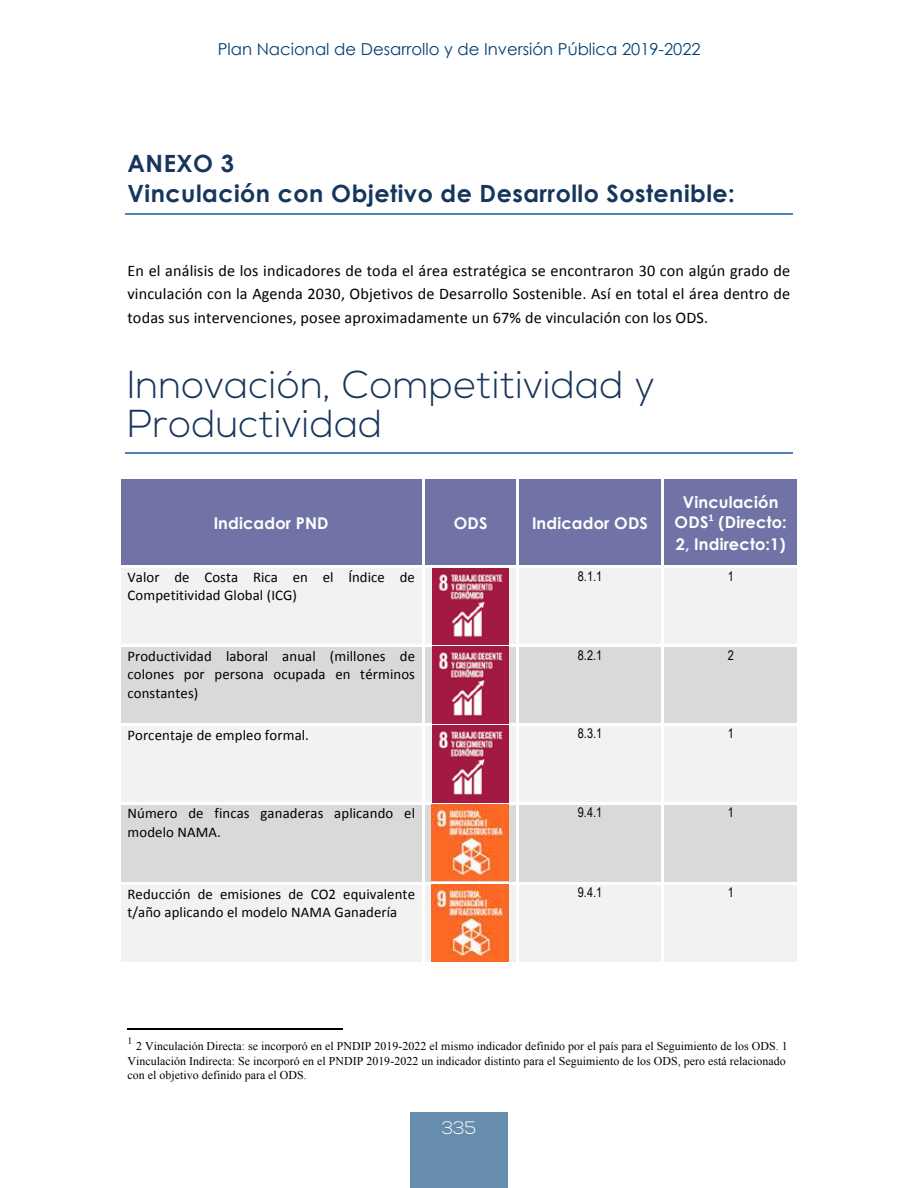
<style>
.page{position:relative;width:918px;height:1188px;background:#fff}
.page>*{position:absolute;margin:0;border:0;box-sizing:border-box;transform-origin:0 0}
.t1{font:300 38.85px/39.3px "Nexa";letter-spacing:.01em;color:#17365d}
.t2{font:700 23.7px/29.8px "Century Gothic";letter-spacing:.02em;color:#17365d}
.t3{font:300 18px "Nexa";color:#fff}
.t4{font:16.5px "Century Gothic";color:#004177}
.t5{font:16.2px/23.2px "Calibri";letter-spacing:.01em;color:#000;text-align:justify}
.t6{font:700 16.2px/20.1px "Century Gothic";letter-spacing:.01em;color:#fff}
.t7{font:14.7px/18.3px "Calibri";letter-spacing:.01em;color:#000}
.t8{font:13.35px "Arial Narrow";color:#000}
.t9{font:11.85px/14.2px "Times New Roman";letter-spacing:.005em;color:#000}
.t10{font:700 10.5px "Calibri";color:#fff}
.t11{font:9.75px "Times New Roman";color:#000}
</style>
<div class="page">
<div style="left:410px;top:1113px;width:98px;height:75px;background:#668dad"></div>
<hr style="left:125px;top:213px;width:667px;height:2px;background:#4f81bd">
<hr style="left:125px;top:453px;width:667px;height:1px;background:#4f81bd">
<div style="left:121px;top:479px;width:301px;height:87px;background:#7173a6"></div>
<div style="left:424px;top:479px;width:93px;height:87px;background:#7173a6"></div>
<div style="left:519px;top:479px;width:143px;height:87px;background:#7173a6"></div>
<div style="left:664px;top:479px;width:133px;height:87px;background:#7173a6"></div>
<div style="left:121px;top:568px;width:301px;height:77px;background:#f2f2f2"></div>
<div style="left:424px;top:568px;width:93px;height:77px;background:#f2f2f2"></div>
<div style="left:519px;top:568px;width:143px;height:77px;background:#f2f2f2"></div>
<div style="left:664px;top:568px;width:133px;height:77px;background:#f2f2f2"></div>
<div style="left:121px;top:647px;width:301px;height:76px;background:#d9d9d9"></div>
<div style="left:424px;top:647px;width:93px;height:76px;background:#d9d9d9"></div>
<div style="left:519px;top:647px;width:143px;height:76px;background:#d9d9d9"></div>
<div style="left:664px;top:647px;width:133px;height:76px;background:#d9d9d9"></div>
<div style="left:121px;top:726px;width:301px;height:76px;background:#f2f2f2"></div>
<div style="left:424px;top:726px;width:93px;height:76px;background:#f2f2f2"></div>
<div style="left:519px;top:726px;width:143px;height:76px;background:#f2f2f2"></div>
<div style="left:664px;top:726px;width:133px;height:76px;background:#f2f2f2"></div>
<div style="left:121px;top:804px;width:301px;height:78px;background:#d9d9d9"></div>
<div style="left:424px;top:804px;width:93px;height:78px;background:#d9d9d9"></div>
<svg style="left:508px;top:804px;width:1px;height:77px"></svg>
<div style="left:519px;top:804px;width:143px;height:78px;background:#d9d9d9"></div>
<div style="left:664px;top:804px;width:133px;height:78px;background:#d9d9d9"></div>
<div style="left:121px;top:885px;width:301px;height:78px;background:#f2f2f2"></div>
<div style="left:424px;top:885px;width:93px;height:78px;background:#f2f2f2"></div>
<div style="left:432px;top:885px;width:77px;height:78px;background:#fb6823"></div>
<div style="left:519px;top:885px;width:143px;height:78px;background:#f2f2f2"></div>
<div style="left:664px;top:885px;width:133px;height:78px;background:#f2f2f2"></div>
<hr style="left:127px;top:1028px;width:216px;height:1px;background:#000">
<img style="left:432px;top:568px;width:77px;height:77px">
<img style="left:432px;top:647px;width:77px;height:76px">
<img style="left:432px;top:726px;width:77px;height:76px">
<img style="left:432px;top:804px;width:76px;height:77px">
<img style="left:432px;top:885px;width:73px;height:76px">
<p class="t4" style="left:218px;top:37px;width:484px">Plan Nacional de Desarrollo y de Inversión Pública 2019-2022</p>
<h2 class="t2" style="left:127px;top:148px;width:609px">ANEXO 3<br>Vinculación con Objetivo de Desarrollo Sostenible:</h2>
<p class="t5" style="left:127px;top:259px;width:664px">En el análisis de los indicadores de toda el área estratégica se encontraron 30 con algún grado de vinculación con la Agenda 2030, Objetivos de Desarrollo Sostenible. Así en total el área dentro de todas sus intervenciones, posee aproximadamente un 67% de vinculación con los ODS.</p>
<h1 class="t1" style="left:127px;top:367px;width:529px">Innovación, Competitividad y<br>Productividad</h1>
<p class="t6" style="left:214px;top:513px;width:116px">Indicador PND</p>
<p class="t6" style="left:454px;top:513px;width:35px">ODS</p>
<p class="t6" style="left:532px;top:513px;width:117px">Indicador ODS</p>
<p class="t6" style="left:675px;top:492px;width:105px;text-indent:8px">Vinculación<br>ODS</p>
<p class="t10" style="left:708px;top:511px;width:7px">1</p>
<p class="t6" style="left:676px;top:512px;width:112px;line-height:21.3px;text-align:right">(Directo:<br>2, Indirecto:1)</p>
<p class="t7" style="left:127px;top:569px;width:289px">Valor de Costa Rica en el Índice de<br>Competitividad Global (ICG)</p>
<p class="t8" style="left:578px;top:567px;width:26px">8.1.1</p>
<p class="t8" style="left:728px;top:567px;width:8px">1</p>
<p class="t7" style="left:127px;top:647px;width:289px;text-align:justify">Productividad laboral anual (millones de colones por persona ocupada en términos constantes)</p>
<p class="t8" style="left:578px;top:645px;width:26px">8.2.1</p>
<p class="t8" style="left:728px;top:645px;width:8px">2</p>
<p class="t7" style="left:127px;top:726px;width:183px">Porcentaje de empleo formal.</p>
<p class="t8" style="left:578px;top:724px;width:26px">8.3.1</p>
<p class="t8" style="left:728px;top:724px;width:8px">1</p>
<p class="t7" style="left:127px;top:804px;width:289px">Número de fincas ganaderas aplicando el modelo NAMA.</p>
<p class="t8" style="left:578px;top:802px;width:26px">9.4.1</p>
<p class="t8" style="left:728px;top:802px;width:8px">1</p>
<p class="t7" style="left:127px;top:885px;width:289px">Reducción de emisiones de CO2 equivalente t/año aplicando el modelo NAMA Ganadería</p>
<p class="t8" style="left:578px;top:883px;width:26px">9.4.1</p>
<p class="t8" style="left:728px;top:883px;width:8px">1</p>
<p class="t11" style="left:127px;top:1034px;width:6px">1</p>
<p class="t9" style="left:127px;top:1039px;width:662px;text-indent:9px">2 Vinculación Directa: se incorporó en el PNDIP 2019-2022 el mismo indicador definido por el país para el Seguimiento de los ODS. 1<br>Vinculación Indirecta: Se incorporó en el PNDIP 2019-2022 un indicador distinto para el Seguimiento de los ODS, pero está relacionado con el objetivo definido para el ODS.</p>
<p class="t3" style="left:442px;top:1117px;width:36px">335</p>
</div>
